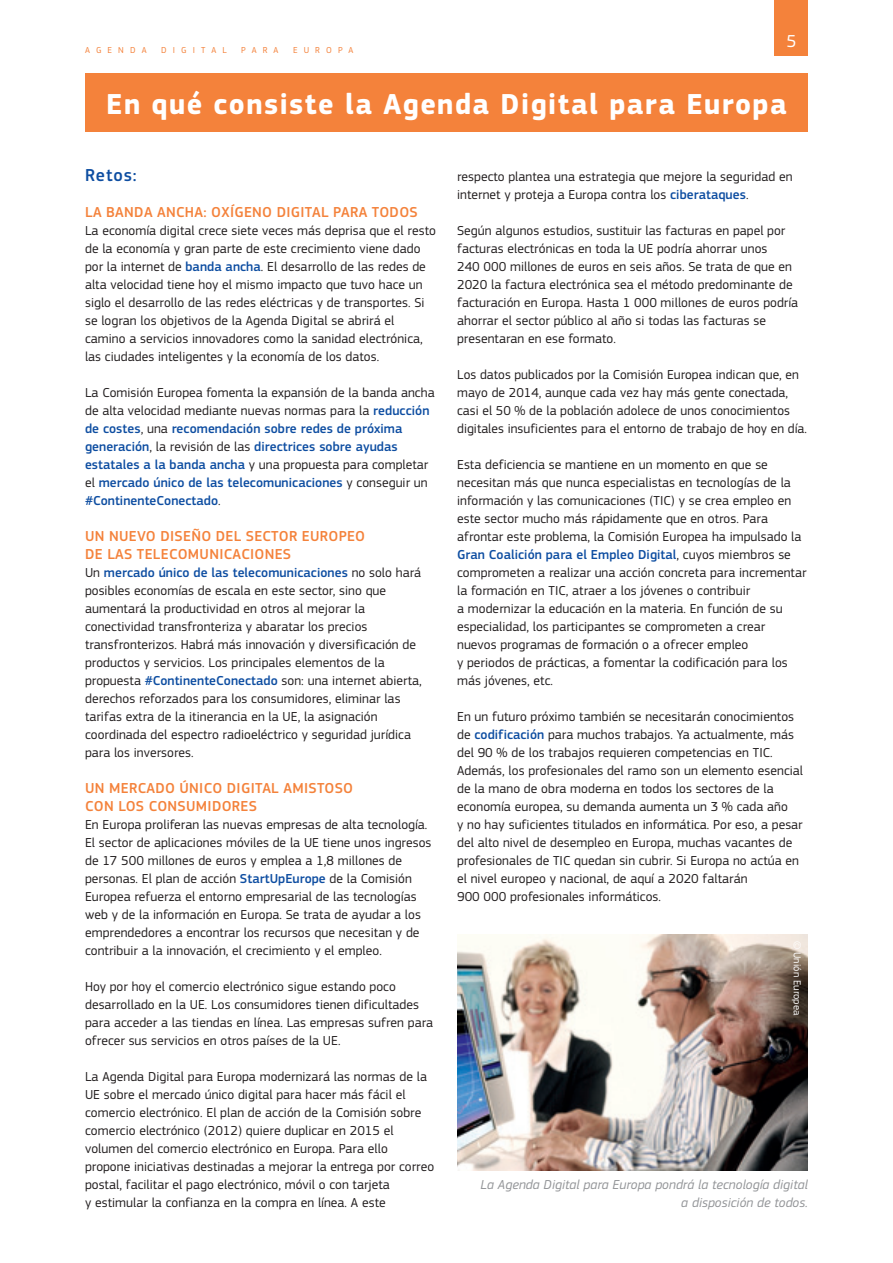
<style>
.page{position:relative;width:893px;height:1263px;background:#fff}
.page>*{position:absolute;margin:0;border:0;box-sizing:border-box;transform-origin:0 0}
.Heading01{font:700 30px "EC Square Sans Pro";letter-spacing:.05em;color:#fff}
.Heading03{font:500 18px "EC Square Sans Pro";letter-spacing:.05em;color:#0d4da1}
.t1{font:18px "EC Square Sans Pro";color:#fff}
.Heading04{font:500 15px/18px "EC Square Sans Pro";letter-spacing:.02em;color:#f4823b}
.BodyText{font:13.5px/18px "EC Square Sans Pro";letter-spacing:.005em;color:#231f20}
.BodyText-2{font:500 13.5px/18px "EC Square Sans Pro";letter-spacing:.005em;color:#0d4da1}
.legende_R{font:italic 13.5px "EC Square Sans Pro";letter-spacing:.005em;color:#939598}
.Copyright{font:10.5px "EC Square Sans Pro";letter-spacing:.005em;color:#fff}
.t2{font:9px "EC Square Sans Pro";letter-spacing:.68em;color:#f4823b}
.s1{font-weight:500;color:#0d4da1}
.s2{font-weight:400;color:#231f20}
</style>
<div class="page">
<div style="left:775px;top:0;width:33px;height:55px;background:#f4823b"></div>
<div style="left:85px;top:73px;width:723px;height:59px;background:#f4823b"></div>
<img style="left:457px;top:934px;width:351px;height:236px">
<p class="t2" style="left:85px;top:45px;width:63px">AGENDA</p>
<p class="t2" style="left:161px;top:45px;width:67px">DIGITAL</p>
<p class="t2" style="left:241px;top:45px;width:39px">PARA</p>
<p class="t2" style="left:293px;top:45px;width:62px">EUROPA</p>
<h2 class="t1" style="left:786px;top:30px;width:12px">5</h2>
<p class="Heading01" style="left:106px;top:86px;width:682px">En qué consiste la Agenda Digital para Europa</p>
<p class="Heading03" style="left:85px;top:165px;width:53px">Retos:</p>
<p class="Heading04" style="left:85px;top:204px;width:334px">LA BANDA ANCHA: OXÍGENO DIGITAL PARA TODOS</p>
<p class="BodyText" style="left:85px;top:222px;width:352px">La economía digital crece siete veces más deprisa que el resto de la economía y gran parte de este crecimiento viene dado por la internet de <span class="s1">banda ancha</span>. El desarrollo de las redes de alta velocidad tiene hoy el mismo impacto que tuvo hace un siglo el desarrollo de las redes eléctricas y de transportes. Si se logran los objetivos de la Agenda Digital se abrirá el camino a servicios innovadores como la sanidad electrónica, las ciudades inteligentes y la economía de los datos.</p>
<p class="BodyText-2" style="left:85px;top:384px;width:351px"><span class="s2">La Comisión Europea fomenta la expansión de la banda ancha de alta velocidad mediante nuevas normas para la</span> reducción de costes<span class="s2">, una</span> recomendación sobre redes de próxima generación<span class="s2">, la revisión de las</span> directrices sobre ayudas estatales a la banda ancha <span class="s2">y una propuesta para completar el</span> mercado único de las telecomunicaciones <span class="s2">y conseguir un </span>#ContinenteConectado<span class="s2">.</span></p>
<p class="Heading04" style="left:85px;top:528px;width:281px">UN NUEVO DISEÑO DEL SECTOR EUROPEO<br>DE LAS TELECOMUNICACIONES</p>
<p class="BodyText" style="left:85px;top:564px;width:338px">Un <span class="s1">mercado único de las telecomunicaciones</span> no solo hará posibles economías de escala en este sector, sino que aumentará la productividad en otros al mejorar la conectividad transfronteriza y abaratar los precios transfronterizos. Habrá más innovación y diversificación de productos y servicios. Los principales elementos de la propuesta <span class="s1">#ContinenteConectado</span> son: una internet abierta, derechos reforzados para los consumidores, eliminar las tarifas extra de la itinerancia en la UE, la asignación coordinada del espectro radioeléctrico y seguridad jurídica para los inversores.</p>
<p class="Heading04" style="left:85px;top:780px;width:269px">UN MERCADO ÚNICO DIGITAL AMISTOSO<br>CON LOS CONSUMIDORES</p>
<p class="BodyText" style="left:85px;top:816px;width:348px">En Europa proliferan las nuevas empresas de alta tecnología.<br>El sector de aplicaciones móviles de la UE tiene unos ingresos de 17 500 millones de euros y emplea a 1,8 millones de personas. El plan de acción <span class="s1">StartUpEurope</span> de la Comisión Europea refuerza el entorno empresarial de las tecnologías web y de la información en Europa. Se trata de ayudar a los emprendedores a encontrar los recursos que necesitan y de contribuir a la innovación, el crecimiento y el empleo.</p>
<p class="BodyText" style="left:85px;top:978px;width:350px">Hoy por hoy el comercio electrónico sigue estando poco desarrollado en la UE. Los consumidores tienen dificultades para acceder a las tiendas en línea. Las empresas sufren para ofrecer sus servicios en otros países de la UE.</p>
<p class="BodyText" style="left:85px;top:1068px;width:351px">La Agenda Digital para Europa modernizará las normas de la UE sobre el mercado único digital para hacer más fácil el comercio electrónico. El plan de acción de la Comisión sobre comercio electrónico (2012) quiere duplicar en 2015 el volumen del comercio electrónico en Europa. Para ello propone iniciativas destinadas a mejorar la entrega por correo postal, facilitar el pago electrónico, móvil o con tarjeta<br>y estimular la confianza en la compra en línea. A este</p>
<p class="BodyText" style="left:457px;top:168px;width:337px">respecto plantea una estrategia que mejore la seguridad en internet y proteja a Europa contra los <span class="s1">ciberataques</span>.</p>
<p class="BodyText" style="left:457px;top:222px;width:343px">Según algunos estudios, sustituir las facturas en papel por facturas electrónicas en toda la UE podría ahorrar unos<br>240 000 millones de euros en seis años. Se trata de que en 2020 la factura electrónica sea el método predominante de facturación en Europa. Hasta 1 000 millones de euros podría ahorrar el sector público al año si todas las facturas se presentaran en ese formato.</p>
<p class="BodyText" style="left:457px;top:366px;width:351px">Los datos publicados por la Comisión Europea indican que, en mayo de 2014, aunque cada vez hay más gente conectada, casi el 50 % de la población adolece de unos conocimientos digitales insuficientes para el entorno de trabajo de hoy en día.</p>
<p class="BodyText" style="left:457px;top:456px;width:351px">Esta deficiencia se mantiene en un momento en que se necesitan más que nunca especialistas en tecnologías de la información y las comunicaciones (TIC) y se crea empleo en este sector mucho más rápidamente que en otros. Para afrontar este problema, la Comisión Europea ha impulsado la <span class="s1">Gran Coalición para el Empleo Digital</span>, cuyos miembros se comprometen a realizar una acción concreta para incrementar la formación en TIC, atraer a los jóvenes o contribuir<br>a modernizar la educación en la materia. En función de su especialidad, los participantes se comprometen a crear nuevos programas de formación o a ofrecer empleo<br>y periodos de prácticas, a fomentar la codificación para los más jóvenes, etc.</p>
<p class="BodyText" style="left:457px;top:708px;width:347px">En un futuro próximo también se necesitarán conocimientos de <span class="s1">codificación</span> para muchos trabajos. Ya actualmente, más del 90 % de los trabajos requieren competencias en TIC.<br>Además, los profesionales del ramo son un elemento esencial de la mano de obra moderna en todos los sectores de la economía europea, su demanda aumenta un 3 % cada año<br>y no hay suficientes titulados en informática. Por eso, a pesar del alto nivel de desempleo en Europa, muchas vacantes de profesionales de TIC quedan sin cubrir. Si Europa no actúa en el nivel europeo y nacional, de aquí a 2020 faltarán<br>900 000 profesionales informáticos.</p>
<p class="Copyright" style="left:803px;top:941px;width:76px;rotate:90deg">© Unión Europea</p>
<p class="legende_R" style="left:481px;top:1177px;width:329px">La Agenda Digital para Europa pondrá la tecnología digital</p>
<p class="legende_R" style="left:681px;top:1195px;width:128px">a disposición de todos.</p>
</div>
